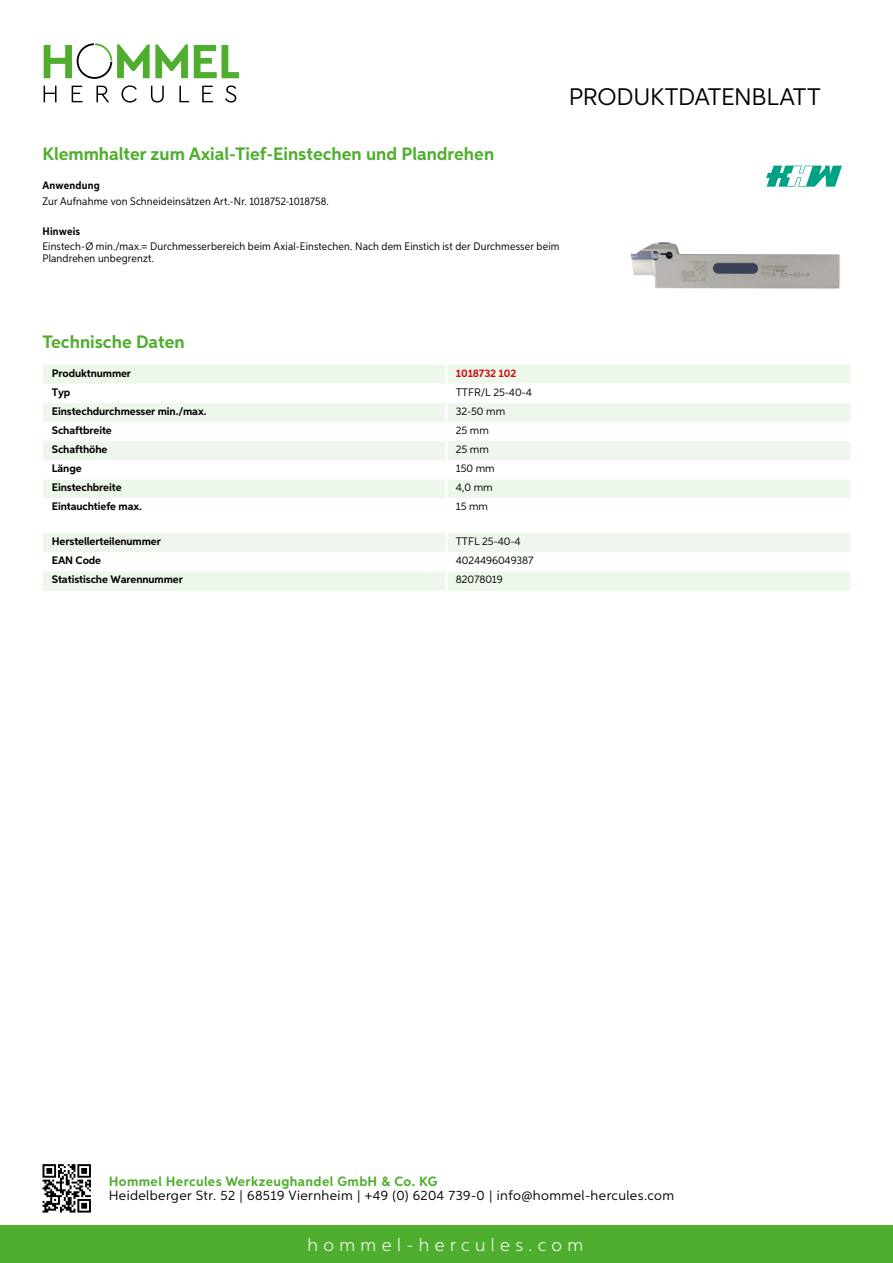
<style>
.page{position:relative;width:893px;height:1263px;background:#fff}
.page>*{position:absolute;margin:0;border:0;box-sizing:border-box;transform-origin:0 0}
.t1{font:24px "Aspira";letter-spacing:-.01em;color:#000}
.t2{font:700 18px "Aspira";color:#50ae2f}
.t3{font:300 18px "Aspira";letter-spacing:.3em;color:#fff}
.t4{font:13.5px "Aspira";letter-spacing:.03em;color:#000}
.t5{font:700 13.5px "Aspira";letter-spacing:.03em;color:#50ae2f}
.t6{font:10.95px/12px "Aspira Nar";letter-spacing:.015em;color:#000}
.t7{font:700 10.95px "Aspira";letter-spacing:-.01em;color:#000}
.t8{font:10.95px "Aspira";letter-spacing:-.01em;color:#000}
.t9{font:700 10.95px "Aspira Nar";letter-spacing:.02em;color:#000}
.t10{font:700 10.95px "Aspira";letter-spacing:-.01em;color:#cd1013}
</style>
<div class="page">
<div style="left:0;top:1226px;width:893px;height:37px;background:#50ae2f"></div>
<svg style="left:43px;top:1164px;width:48px;height:48px"></svg>
<svg style="left:194px;top:45px;width:45px;height:33px"></svg>
<svg style="left:44px;top:43px;width:144px;height:36px"></svg>
<svg style="left:44px;top:86px;width:13px;height:16px"></svg>
<svg style="left:72px;top:86px;width:10px;height:16px"></svg>
<svg style="left:96px;top:86px;width:13px;height:16px"></svg>
<svg style="left:121px;top:85px;width:16px;height:18px"></svg>
<svg style="left:151px;top:86px;width:13px;height:17px"></svg>
<svg style="left:179px;top:86px;width:10px;height:16px"></svg>
<svg style="left:202px;top:86px;width:11px;height:16px"></svg>
<svg style="left:225px;top:85px;width:11px;height:18px"></svg>
<div style="left:43px;top:365px;width:807px;height:19px;background:#eef7eb"></div>
<svg style="left:43px;top:403px;width:807px;height:95px;fill:#eef7eb"></svg>
<hr style="left:445px;top:365px;width:3px;height:19px;background:#fff">
<hr style="left:445px;top:403px;width:3px;height:19px;background:#fff">
<hr style="left:445px;top:422px;width:3px;height:19px;background:#fff">
<hr style="left:445px;top:441px;width:3px;height:19px;background:#fff">
<hr style="left:445px;top:460px;width:3px;height:19px;background:#fff">
<hr style="left:445px;top:479px;width:3px;height:19px;background:#fff">
<svg style="left:43px;top:533px;width:807px;height:57px"></svg>
<hr style="left:445px;top:571px;width:3px;height:19px;background:#fff">
<img style="left:630px;top:242px;width:210px;height:47px">
<svg style="left:766px;top:166px;width:76px;height:21px"></svg>
<h1 class="t1" style="left:569px;top:82px;width:253px">Produktdatenblatt</h1>
<h2 class="t2" style="left:43px;top:142px;width:453px">Klemmhalter zum Axial-Tief-Einstechen und Plandrehen</h2>
<p class="t9" style="left:43px;top:179px;width:59px">Anwendung</p>
<p class="t6" style="left:43px;top:195px;width:288px">Zur Aufnahme von Schneideinsätzen Art.-Nr. 1018752-1018758.</p>
<p class="t9" style="left:43px;top:225px;width:39px">Hinweis</p>
<p class="t6" style="left:43px;top:240px;width:518px">Einstech-Ø min./max.= Durchmesserbereich beim Axial-Einstechen. Nach dem Einstich ist der Durchmesser beim<br>Plandrehen unbegrenzt.</p>
<h2 class="t2" style="left:43px;top:330px;width:144px">Technische Daten</h2>
<p class="t7" style="left:52px;top:366px;width:81px">Produktnummer</p>
<p class="t10" style="left:456px;top:366px;width:62px">1018732 102</p>
<p class="t7" style="left:52px;top:385px;width:20px">Typ</p>
<p class="t8" style="left:456px;top:385px;width:78px">TTFR/L 25-40-4</p>
<p class="t7" style="left:52px;top:404px;width:156px">Einstechdurchmesser min./max.</p>
<p class="t8" style="left:456px;top:404px;width:51px">32-50 mm</p>
<p class="t7" style="left:52px;top:423px;width:61px">Schaftbreite</p>
<p class="t8" style="left:456px;top:423px;width:35px">25 mm</p>
<p class="t7" style="left:52px;top:443px;width:57px">Schafthöhe</p>
<p class="t8" style="left:456px;top:443px;width:35px">25 mm</p>
<p class="t7" style="left:52px;top:462px;width:31px">Länge</p>
<p class="t8" style="left:456px;top:462px;width:40px">150 mm</p>
<p class="t7" style="left:52px;top:481px;width:71px">Einstechbreite</p>
<p class="t8" style="left:456px;top:481px;width:38px">4,0 mm</p>
<p class="t7" style="left:52px;top:500px;width:92px">Eintauchtiefe max.</p>
<p class="t8" style="left:456px;top:500px;width:34px">15 mm</p>
<p class="t7" style="left:52px;top:534px;width:111px">Herstellerteilenummer</p>
<p class="t8" style="left:456px;top:535px;width:66px">TTFL 25-40-4</p>
<p class="t7" style="left:52px;top:554px;width:51px">EAN Code</p>
<p class="t8" style="left:456px;top:554px;width:79px">4024496049387</p>
<p class="t7" style="left:52px;top:573px;width:132px">Statistische Warennummer</p>
<p class="t8" style="left:456px;top:573px;width:48px">82078019</p>
<p class="t5" style="left:109px;top:1172px;width:330px">Hommel Hercules Werkzeughandel GmbH &amp; Co. KG</p>
<p class="t4" style="left:109px;top:1187px;width:567px">Heidelberger Str. 52 | 68519 Viernheim | +49 (0) 6204 739-0 | info@hommel-hercules.com</p>
<h2 class="t3" style="left:307px;top:1234px;width:277px">hommel-hercules.com</h2>
</div>
